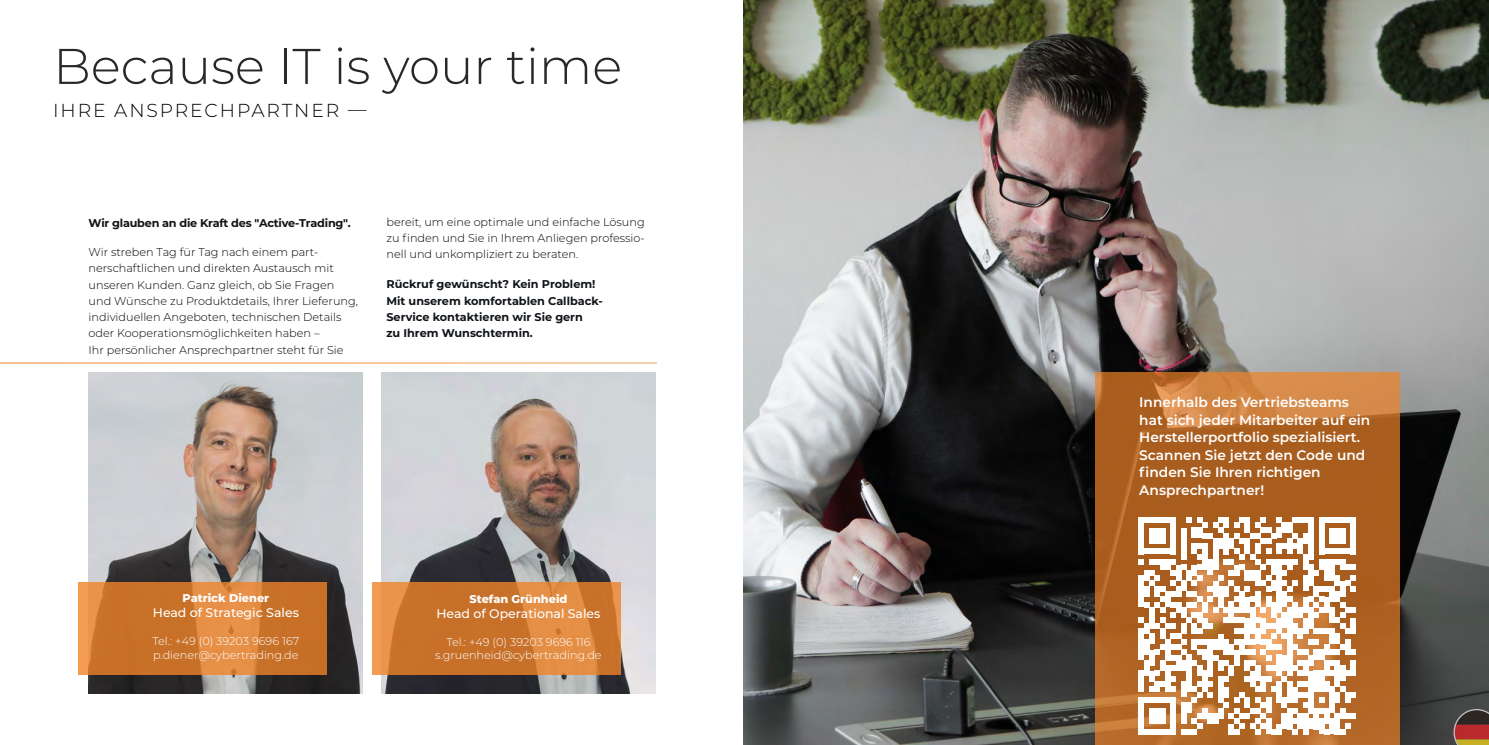
<style>
.page{position:relative;width:1489px;height:745px;background:#fff}
.page>*{position:absolute;margin:0;border:0;box-sizing:border-box;transform-origin:0 0}
.t1{font:300 50px "Montserrat";color:#292829}
.t2{font:300 18.75px "Montserrat";letter-spacing:.1em;color:#000}
.t3{font:600 13.75px/17.5px "Montserrat";color:#fff}
.t4{font:500 12.5px "Montserrat";color:#fff}
.t5{font:300 11.25px/16.2px "Montserrat";color:#000}
.t6{font:700 11.25px/16.2px "Montserrat";color:#0f1317}
.t7{font:300 11.25px/13.5px "Montserrat";color:#fff}
.t8{font:700 11.25px "Montserrat";letter-spacing:-.02em;color:#0f1317}
.t9{font:800 11.25px "Montserrat";color:#fff}
</style>
<div class="page">
<hr style="left:0;top:362px;width:657px;height:1px;background:#f08328">
<img style="left:89px;top:372px;width:274px;height:320px">
<svg style="left:79px;top:581px;width:248px;height:92px;background:#d07a32"></svg>
<img style="left:381px;top:372px;width:274px;height:320px">
<svg style="left:372px;top:582px;width:248px;height:92px;background:#d37b34"></svg>
<img style="left:744px;top:0;width:744px;height:744px">
<svg style="left:1095px;top:372px;width:305px;height:372px;background:#b36728"></svg>
<svg style="left:1138px;top:516px;width:217px;height:218px"></svg>
<svg style="left:1453px;top:708px;width:35px;height:36px"></svg>
<h1 class="t1" style="left:53px;top:32px;width:570px">Because IT is your time</h1>
<h2 class="t2" style="left:53px;top:98px;width:315px">IHRE ANSPRECHPARTNER —</h2>
<p class="t8" style="left:89px;top:215px;width:264px">Wir glauben an die Kraft des "Active-Trading".</p>
<p class="t5" style="left:89px;top:243px;width:271px">Wir streben Tag für Tag nach einem part&shy;nerschaftlichen und direkten Austausch mit unseren Kunden. Ganz gleich, ob Sie Fragen und Wünsche zu Produktdetails, Ihrer Lieferung, individuellen Angeboten, technischen Details oder Kooperationsmöglichkeiten haben –<br>Ihr persönlicher Ansprechpartner steht für Sie</p>
<p class="t5" style="left:386px;top:213px;width:260px;text-align:justify">bereit, um eine optimale und einfache Lösung zu finden und Sie in Ihrem Anliegen professio&shy;nell und unkompliziert zu beraten.</p>
<p class="t6" style="left:386px;top:275px;width:218px">Rückruf gewünscht? Kein Problem!<br>Mit unserem komfortablen Callback-<br>Service kontaktieren wir Sie gern<br>zu Ihrem Wunschtermin.</p>
<p class="t9" style="left:182px;top:589px;width:88px">Patrick Diener</p>
<p class="t4" style="left:153px;top:604px;width:148px">Head of Strategic Sales</p>
<p class="t7" style="left:152px;top:633px;width:148px">Tel.: +49 (0) 39203 9696 167 p.diener@cybertrading.de</p>
<p class="t9" style="left:469px;top:590px;width:99px">Stefan Grünheid</p>
<p class="t4" style="left:436px;top:604px;width:165px">Head of Operational Sales</p>
<p class="t7" style="left:435px;top:634px;width:168px;text-align:center">Tel.: +49 (0) 39203 9696 116 s.gruenheid@cybertrading.de</p>
<p class="t3" style="left:1139px;top:392px;width:232px">Innerhalb des Vertriebsteams hat sich jeder Mitarbeiter auf ein<br>Herstellerportfolio spezialisiert.<br>Scannen Sie jetzt den Code und finden Sie Ihren richtigen<br>Ansprechpartner!</p>
</div>
